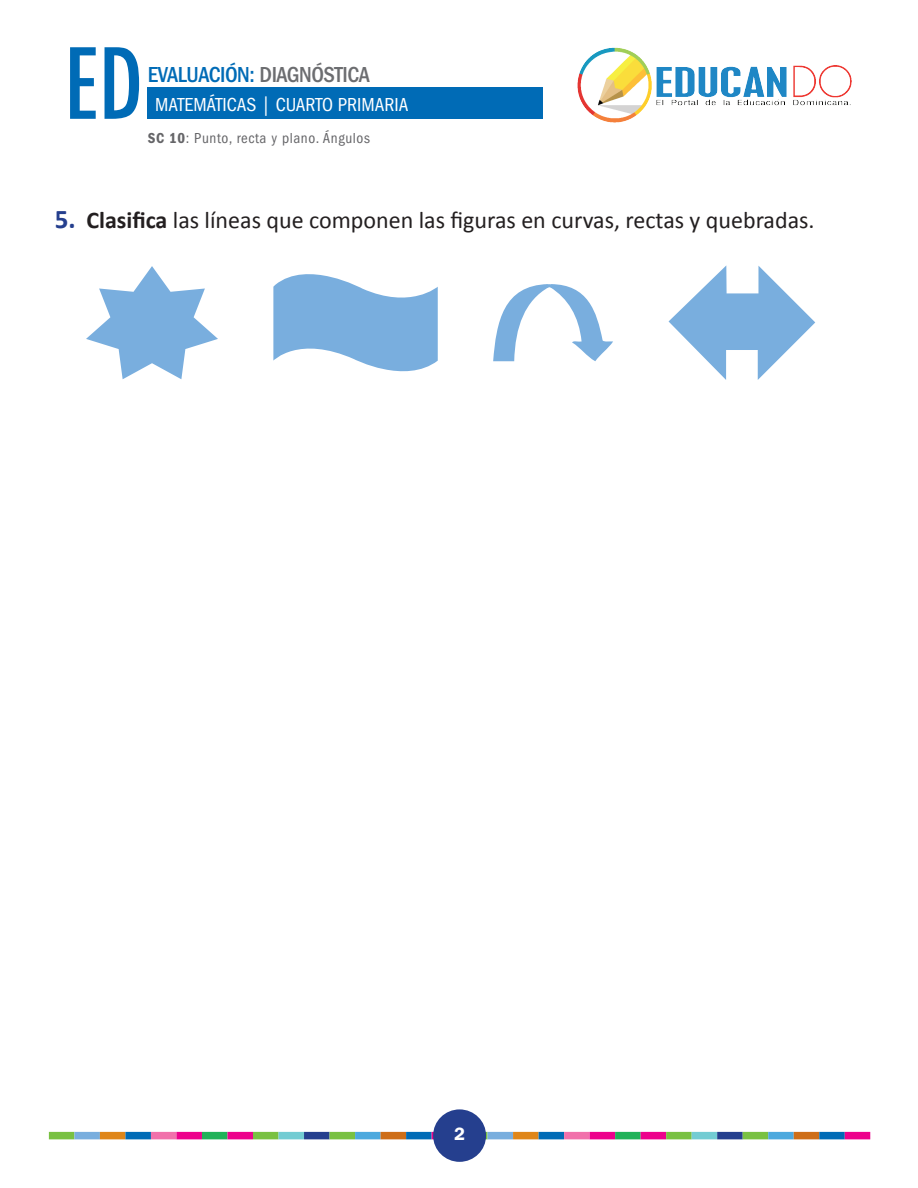
<style>
.page{position:relative;width:918px;height:1188px;background:#fff}
.page>*{position:absolute;margin:0;border:0;box-sizing:border-box;transform-origin:0 0}
.t1{font:500 condensed 94.95px "Futura";color:#006bb6}
.t2{font:24px "Calibri";color:#231f20}
.t3{font:500 condensed 22.5px "ITC Franklin Gothic Std";letter-spacing:-.02em;color:#006bb6}
.t4{font:condensed 19.5px "ITC Franklin Gothic Std";color:#fff}
.t5{font:600 18px "ITC Franklin Gothic Std";color:#fff}
.t6{font:condensed 15px "ITC Franklin Gothic Std";letter-spacing:.04em;color:#656568}
.s1{color:#6c6d70}
.s2{font-family:"ITC Franklin Gothic Std Dm Cd";font-stretch:normal}
.s3{font-weight:700;font-size:27px;color:#253f8e}
.s4{font-weight:700}
</style>
<div class="page">
<div style="left:49px;top:1132px;width:25px;height:7px;background:#79c142"></div>
<div style="left:74px;top:1132px;width:26px;height:7px;background:#79aede"></div>
<div style="left:100px;top:1132px;width:25px;height:7px;background:#df8619"></div>
<div style="left:125px;top:1132px;width:26px;height:7px;background:#006bb6"></div>
<div style="left:151px;top:1132px;width:25px;height:7px;background:#f171ab"></div>
<div style="left:176px;top:1132px;width:26px;height:7px;background:#ed028c"></div>
<div style="left:202px;top:1132px;width:25px;height:7px;background:#21b259"></div>
<div style="left:227px;top:1132px;width:26px;height:7px;background:#ed028c"></div>
<div style="left:253px;top:1132px;width:26px;height:7px;background:#79c142"></div>
<div style="left:279px;top:1132px;width:25px;height:7px;background:#73ccd3"></div>
<div style="left:304px;top:1132px;width:26px;height:7px;background:#253f8e"></div>
<div style="left:330px;top:1132px;width:25px;height:7px;background:#79c142"></div>
<div style="left:355px;top:1132px;width:26px;height:7px;background:#4da9de"></div>
<div style="left:381px;top:1132px;width:25px;height:7px;background:#ce6e18"></div>
<div style="left:406px;top:1132px;width:26px;height:7px;background:#006bb6"></div>
<div style="left:432px;top:1132px;width:25px;height:7px;background:#ed028c"></div>
<div style="left:462px;top:1132px;width:26px;height:7px;background:#79c142"></div>
<div style="left:488px;top:1132px;width:25px;height:7px;background:#79aede"></div>
<div style="left:513px;top:1132px;width:26px;height:7px;background:#df8619"></div>
<div style="left:539px;top:1132px;width:25px;height:7px;background:#006bb6"></div>
<div style="left:564px;top:1132px;width:26px;height:7px;background:#f171ab"></div>
<div style="left:590px;top:1132px;width:25px;height:7px;background:#ed028c"></div>
<div style="left:615px;top:1132px;width:26px;height:7px;background:#21b259"></div>
<div style="left:641px;top:1132px;width:25px;height:7px;background:#ed028c"></div>
<div style="left:666px;top:1132px;width:26px;height:7px;background:#79c142"></div>
<div style="left:692px;top:1132px;width:25px;height:7px;background:#73ccd3"></div>
<div style="left:717px;top:1132px;width:26px;height:7px;background:#253f8e"></div>
<div style="left:743px;top:1132px;width:25px;height:7px;background:#79c142"></div>
<div style="left:768px;top:1132px;width:26px;height:7px;background:#4da9de"></div>
<div style="left:794px;top:1132px;width:25px;height:7px;background:#ce6e18"></div>
<div style="left:819px;top:1132px;width:26px;height:7px;background:#006bb6"></div>
<div style="left:845px;top:1132px;width:25px;height:7px;background:#ed028c"></div>
<div style="left:433px;top:1109px;width:53px;height:53px;background:#253f8e;border-radius:50%"></div>
<svg style="left:86px;top:266px;width:132px;height:113px"></svg>
<svg style="left:273px;top:274px;width:165px;height:98px"></svg>
<svg style="left:493px;top:284px;width:120px;height:77px"></svg>
<svg style="left:669px;top:265px;width:146px;height:115px"></svg>
<div style="left:148px;top:87px;width:395px;height:31px;background:#006bb6"></div>
<img style="left:577px;top:47px;width:275px;height:76px">
<h1 class="t1" style="left:65px;top:23px;width:80px">ED</h1>
<p class="t3" style="left:148px;top:62px;width:224px">EVALUACIÓN: <span class="s1">DIAGNÓSTICA</span></p>
<p class="t4" style="left:155px;top:94px;width:255px">MATEMÁTICAS | CUARTO PRIMARIA</p>
<p class="t6" style="left:148px;top:130px;width:224px"><span class="s2">SC 10</span>: PUNTO, RECTA Y PLANO. ÁNGULOS</p>
<p class="t2" style="left:55px;top:205px;width:761px"><span class="s3">5.</span> <span class="s4">Clasifica</span> las líneas que componen las figuras en curvas, rectas y quebradas.</p>
<p class="t5" style="left:454px;top:1123px;width:12px">2</p>
</div>
